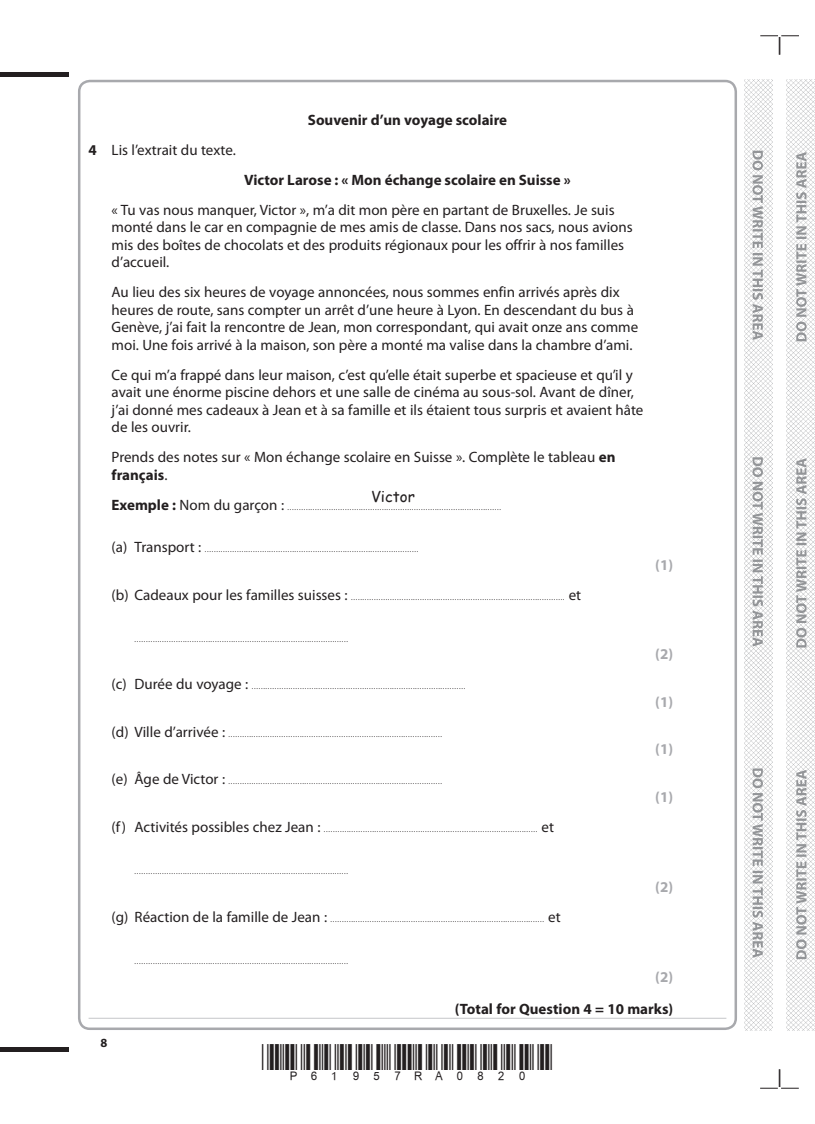
<style>
.page{position:relative;width:815px;height:1124px;background:#fff}
.page>*{position:absolute;margin:0;border:0;box-sizing:border-box;transform-origin:0 0}
.t1{font:15px/17.5px "Myriad Pro";color:#231f20}
.t2{font:700 15px "Myriad Pro";color:#231f20}
.t3{font:700 15px "Myriad Pro";color:#a8a9ad}
.t4{font:15px "Comic Sans MS";color:#231f20}
.t5{font:700 12.5px "Myriad Pro";color:#231f20}
.t6{font:7.5px "Myriad Pro";color:#231f20}
.s1{font-weight:700}
.s2{font-weight:700;font-size:15px}
.s3{font-size:15px}
</style>
<div class="page">
<img style="left:787px;top:80px;width:28px;height:949px">
<div style="left:0;top:72px;width:69px;height:5px;background:#231f20"></div>
<hr style="left:0;top:1047px;width:69px;height:4px;background:#231f20">
<svg style="left:760px;top:35px;width:39px;height:20px"></svg>
<svg style="left:760px;top:1069px;width:39px;height:19px"></svg>
<img style="left:744px;top:80px;width:28px;height:949px">
<svg style="left:752px;top:151px;width:11px;height:806px"></svg>
<svg style="left:796px;top:152px;width:11px;height:806px"></svg>
<hr style="left:89px;top:1017px;width:637px;height:1px;background:#d1d2d4">
<h1 class="t1" style="left:89px;top:141px;width:149px"><span class="s1">4</span> Lis l’extrait du texte.</h1>
<h1 class="t2" style="left:308px;top:111px;width:201px">Souvenir d’un voyage scolaire</h1>
<h1 class="t2" style="left:244px;top:171px;width:328px">Victor Larose : « Mon échange scolaire en Suisse »</h1>
<p class="t1" style="left:112px;top:201px;width:523px">« Tu vas nous manquer, Victor », m’a dit mon père en partant de Bruxelles. Je suis monté dans le car en compagnie de mes amis de classe. Dans nos sacs, nous avions mis des boîtes de chocolats et des produits régionaux pour les offrir à nos familles d’accueil.</p>
<p class="t1" style="left:112px;top:284px;width:528px">Au lieu des six heures de voyage annoncées, nous sommes enfin arrivés après dix heures de route, sans compter un arrêt d’une heure à Lyon. En descendant du bus à Genève, j’ai fait la rencontre de Jean, mon correspondant, qui avait onze ans comme moi. Une fois arrivé à la maison, son père a monté ma valise dans la chambre d’ami.</p>
<p class="t1" style="left:112px;top:366px;width:533px">Ce qui m’a frappé dans leur maison, c’est qu’elle était superbe et spacieuse et qu’il y avait une énorme piscine dehors et une salle de cinéma au sous-sol. Avant de dîner, j’ai donné mes cadeaux à Jean et à sa famille et ils étaient tous surpris et avaient hâte de les ouvrir.</p>
<h1 class="t1" style="left:112px;top:449px;width:506px">Prends des notes sur « Mon échange scolaire en Suisse ». Complète le tableau <span class="s1">en français</span>.</h1>
<p class="t6" style="left:112px;top:503px;width:391px"><span class="s2">Exemple :</span> <span class="s3">Nom du garçon :</span> .............................................................................................</p>
<p class="t6" style="left:112px;top:545px;width:308px"><span class="s3">(a) Transport :</span> .............................................................................................</p>
<h1 class="t4" style="left:371px;top:485px;width:45px">Victor</h1>
<p class="t6" style="left:112px;top:593px;width:471px"><span class="s3">(b) Cadeaux pour les familles suisses :</span> ............................................................................................. <span class="s3">et</span></p>
<p class="t6" style="left:135px;top:635px;width:215px">.............................................................................................</p>
<p class="t6" style="left:112px;top:682px;width:355px"><span class="s3">(c) Durée du voyage :</span> .............................................................................................</p>
<p class="t6" style="left:112px;top:730px;width:332px"><span class="s3">(d) Ville d’arrivée :</span> .............................................................................................</p>
<p class="t6" style="left:112px;top:777px;width:332px"><span class="s3">(e) Âge de Victor :</span> .............................................................................................</p>
<p class="t6" style="left:112px;top:825px;width:444px"><span class="s3">(f) Activités possibles chez Jean :</span> ............................................................................................. <span class="s3">et</span></p>
<p class="t6" style="left:135px;top:867px;width:215px">.............................................................................................</p>
<p class="t6" style="left:112px;top:915px;width:451px"><span class="s3">(g) Réaction de la famille de Jean :</span> ............................................................................................. <span class="s3">et</span></p>
<p class="t6" style="left:135px;top:957px;width:215px">.............................................................................................</p>
<h1 class="t3" style="left:655px;top:556px;width:20px">(1)</h1>
<h1 class="t3" style="left:655px;top:646px;width:20px">(2)</h1>
<h1 class="t3" style="left:655px;top:693px;width:20px">(1)</h1>
<h1 class="t3" style="left:655px;top:741px;width:20px">(1)</h1>
<h1 class="t3" style="left:655px;top:788px;width:20px">(1)</h1>
<h1 class="t3" style="left:655px;top:878px;width:20px">(2)</h1>
<h2 class="t5" style="left:101px;top:1035px;width:8px">8</h2>
<h1 class="t3" style="left:655px;top:968px;width:20px">(2)</h1>
<h1 class="t2" style="left:455px;top:1000px;width:220px">(Total for Question 4 = 10 marks)</h1>
</div>
